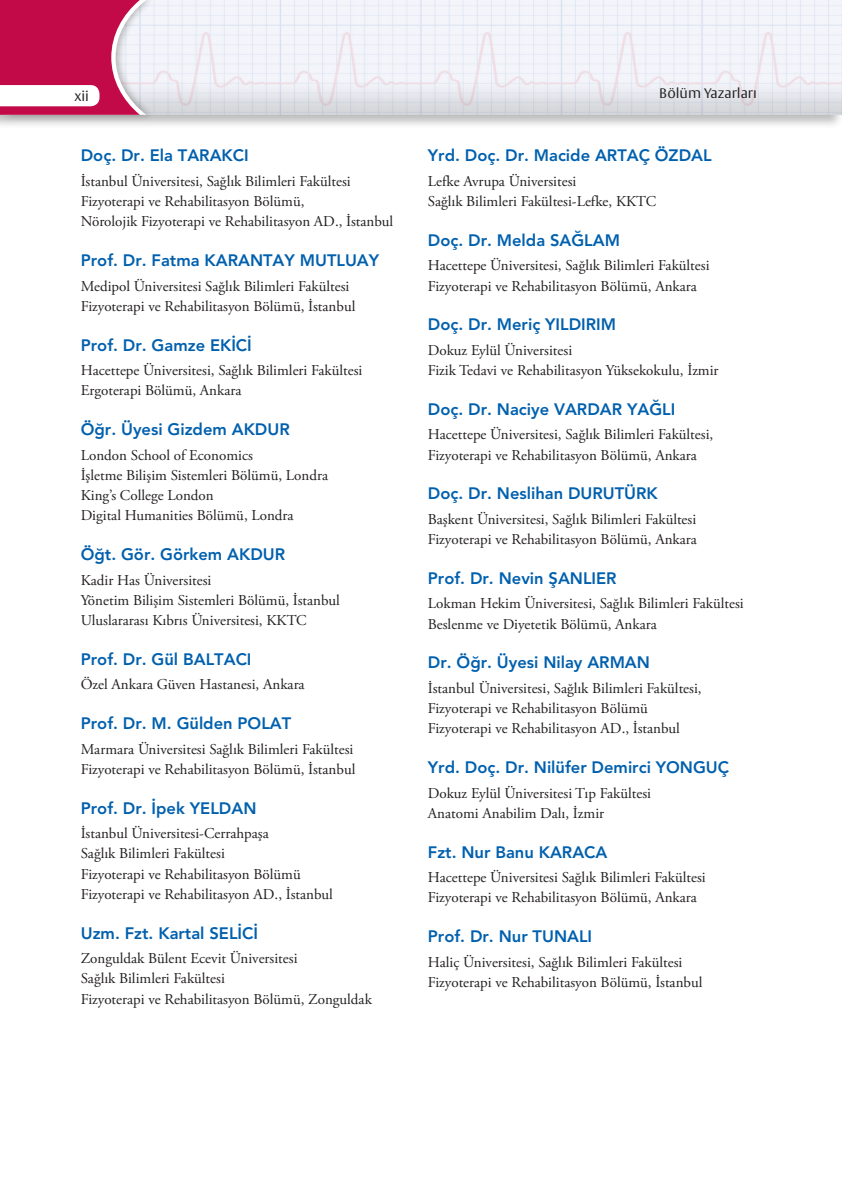
<style>
.page{position:relative;width:842px;height:1195px;background:#fff}
.page>*{position:absolute;margin:0;border:0;box-sizing:border-box;transform-origin:0 0}
.t1{font:800 16.5px "Avenir";color:#0160ae}
.t2{font:15px/20.2px "Adobe Garamond Pro";color:#231f20}
.t3{font:300 13.5px "Vesta Pro";color:#231f20}
</style>
<div class="page">
<div style="left:0;top:0;width:842px;height:129px;background:#231f20;opacity:.3"></div>
<div style="left:0;top:0;width:842px;height:117px;background:#231f20;opacity:.15"></div>
<div style="left:1px;top:0;width:154px;height:122px;background:#231f20;opacity:.3"></div>
<hr style="left:840px;top:0;width:2px;height:129px;background:#231f20;opacity:.3">
<hr style="left:841px;top:0;width:1px;height:117px;background:#231f20;opacity:.15">
<svg style="left:0;top:0;width:146px;height:115px"></svg>
<p class="t3" style="left:75px;top:88px;width:16px">xii</p>
<p class="t3" style="left:659px;top:85px;width:99px">Bölüm Yazarları</p>
<p class="t1" style="left:81px;top:146px;width:170px">Doç. Dr. Ela TARAKCI</p>
<p class="t2" style="left:81px;top:171px;width:314px">İstanbul Üniversitesi, Sağlık Bilimleri Fakültesi<br>Fizyoterapi ve Rehabilitasyon Bölümü,<br>Nörolojik Fizyoterapi ve Rehabilitasyon AD., İstanbul</p>
<p class="t1" style="left:81px;top:251px;width:300px">Prof. Dr. Fatma KARANTAY MUTLUAY</p>
<p class="t2" style="left:81px;top:276px;width:276px">Medipol Üniversitesi Sağlık Bilimleri Fakültesi<br>Fizyoterapi ve Rehabilitasyon Bölümü, İstanbul</p>
<p class="t1" style="left:81px;top:335px;width:173px">Prof. Dr. Gamze EKİCİ</p>
<p class="t2" style="left:81px;top:361px;width:283px">Hacettepe Üniversitesi, Sağlık Bilimleri Fakültesi<br>Ergoterapi Bölümü, Ankara</p>
<p class="t1" style="left:81px;top:420px;width:211px">Öğr. Üyesi Gizdem AKDUR</p>
<p class="t2" style="left:81px;top:445px;width:249px">London School of Economics<br>İşletme Bilişim Sistemleri Bölümü, Londra<br>King’s College London<br>Digital Humanities Bölümü, Londra</p>
<p class="t1" style="left:81px;top:545px;width:206px">Öğt. Gör. Görkem AKDUR</p>
<p class="t2" style="left:81px;top:570px;width:261px">Kadir Has Üniversitesi<br>Yönetim Bilişim Sistemleri Bölümü, İstanbul<br>Uluslararası Kıbrıs Üniversitesi, KKTC</p>
<p class="t1" style="left:81px;top:649px;width:172px">Prof. Dr. Gül BALTACI</p>
<p class="t2" style="left:81px;top:675px;width:225px">Özel Ankara Güven Hastanesi, Ankara</p>
<p class="t1" style="left:81px;top:714px;width:212px">Prof. Dr. M. Gülden POLAT</p>
<p class="t2" style="left:81px;top:739px;width:276px">Marmara Üniversitesi Sağlık Bilimleri Fakültesi<br>Fizyoterapi ve Rehabilitasyon Bölümü, İstanbul</p>
<p class="t1" style="left:81px;top:798px;width:177px">Prof. Dr. İpek YELDAN</p>
<p class="t2" style="left:81px;top:824px;width:254px">İstanbul Üniversitesi-Cerrahpaşa<br>Sağlık Bilimleri Fakültesi<br>Fizyoterapi ve Rehabilitasyon Bölümü Fizyoterapi ve Rehabilitasyon AD., İstanbul</p>
<p class="t1" style="left:81px;top:923px;width:179px">Uzm. Fzt. Kartal SELİCİ</p>
<p class="t2" style="left:81px;top:949px;width:293px">Zonguldak Bülent Ecevit Üniversitesi<br>Sağlık Bilimleri Fakültesi<br>Fizyoterapi ve Rehabilitasyon Bölümü, Zonguldak</p>
<p class="t1" style="left:428px;top:146px;width:285px">Yrd. Doç. Dr. Macide ARTAÇ ÖZDAL</p>
<p class="t2" style="left:428px;top:171px;width:230px">Lefke Avrupa Üniversitesi<br>Sağlık Bilimleri Fakültesi-Lefke, KKTC</p>
<p class="t1" style="left:428px;top:230px;width:194px">Doç. Dr. Melda SAĞLAM</p>
<p class="t2" style="left:428px;top:256px;width:283px">Hacettepe Üniversitesi, Sağlık Bilimleri Fakültesi<br>Fizyoterapi ve Rehabilitasyon Bölümü, Ankara</p>
<p class="t1" style="left:428px;top:315px;width:190px">Doç. Dr. Meriç YILDIRIM</p>
<p class="t2" style="left:428px;top:340px;width:292px">Dokuz Eylül Üniversitesi<br>Fizik Tedavi ve Rehabilitasyon Yüksekokulu, İzmir</p>
<p class="t1" style="left:428px;top:399px;width:249px">Doç. Dr. Naciye VARDAR YAĞLI</p>
<p class="t2" style="left:428px;top:425px;width:287px">Hacettepe Üniversitesi, Sağlık Bilimleri Fakültesi,<br>Fizyoterapi ve Rehabilitasyon Bölümü, Ankara</p>
<p class="t1" style="left:428px;top:484px;width:232px">Doç. Dr. Neslihan DURUTÜRK</p>
<p class="t2" style="left:428px;top:509px;width:271px">Başkent Üniversitesi, Sağlık Bilimleri Fakültesi<br>Fizyoterapi ve Rehabilitasyon Bölümü, Ankara</p>
<p class="t1" style="left:428px;top:568px;width:190px">Prof. Dr. Nevin ŞANLIER</p>
<p class="t2" style="left:428px;top:594px;width:317px">Lokman Hekim Üniversitesi, Sağlık Bilimleri Fakültesi<br>Beslenme ve Diyetetik Bölümü, Ankara</p>
<p class="t1" style="left:428px;top:653px;width:224px">Dr. Öğr. Üyesi Nilay ARMAN</p>
<p class="t2" style="left:428px;top:678px;width:275px">İstanbul Üniversitesi, Sağlık Bilimleri Fakültesi,<br>Fizyoterapi ve Rehabilitasyon Bölümü<br>Fizyoterapi ve Rehabilitasyon AD., İstanbul</p>
<p class="t1" style="left:428px;top:758px;width:303px">Yrd. Doç. Dr. Nilüfer Demirci YONGUÇ</p>
<p class="t2" style="left:428px;top:783px;width:225px">Dokuz Eylül Üniversitesi Tıp Fakültesi<br>Anatomi Anabilim Dalı, İzmir</p>
<p class="t1" style="left:428px;top:842px;width:181px">Fzt. Nur Banu KARACA</p>
<p class="t2" style="left:428px;top:868px;width:279px">Hacettepe Üniversitesi Sağlık Bilimleri Fakültesi<br>Fizyoterapi ve Rehabilitasyon Bölümü, Ankara</p>
<p class="t1" style="left:428px;top:927px;width:166px">Prof. Dr. Nur TUNALI</p>
<p class="t2" style="left:428px;top:952px;width:276px">Haliç Üniversitesi, Sağlık Bilimleri Fakültesi<br>Fizyoterapi ve Rehabilitasyon Bölümü, İstanbul</p>
</div>
